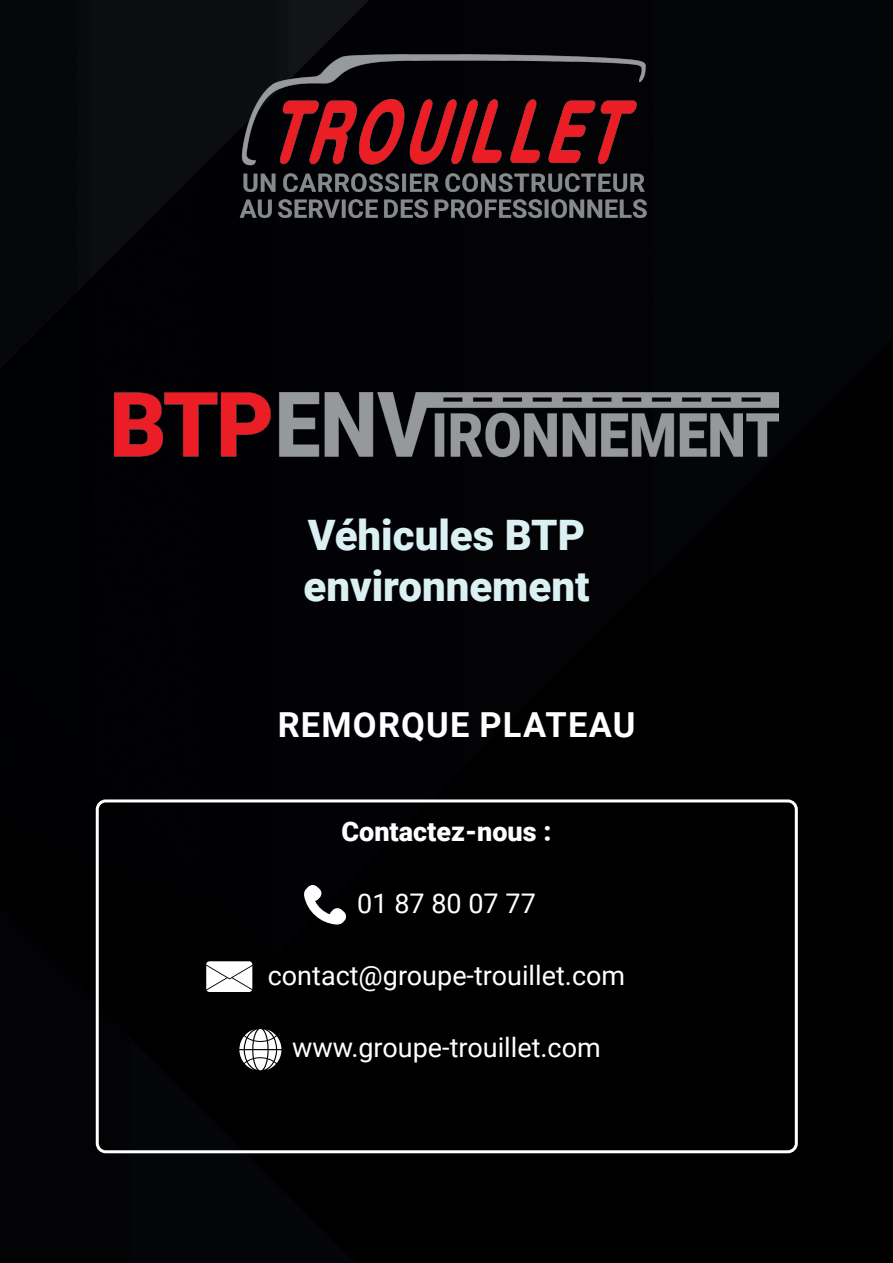
<style>
.page{position:relative;width:893px;height:1263px;background:#010104}
.page>*{position:absolute;margin:0;border:0;box-sizing:border-box;transform-origin:0 0}
.t1{font:900 42px/50.4px "Roboto";color:#daf0f3}
.t2{font:700 34.5px "Roboto";letter-spacing:.035em;color:#fff}
.t3{font:27px "Roboto";color:#fff}
.t4{font:900 27px "Roboto";color:#fff}
</style>
<div class="page">
<div style="left:96px;top:799px;width:702px;height:354px;border:3px solid #fff;border-radius:9px"></div>
<img style="left:114px;top:380px;width:665px;height:100px">
<svg style="left:206px;top:961px;width:46px;height:31px"></svg>
<svg style="left:304px;top:885px;width:43px;height:40px"></svg>
<svg style="left:239px;top:1029px;width:42px;height:41px"></svg>
<img style="left:237px;top:54px;width:419px;height:170px">
<h1 class="t1" style="left:303px;top:509px;width:287px">Véhicules BTP environnement</h1>
<p class="t2" style="left:278px;top:701px;width:359px">REMORQUE PLATEAU</p>
<p class="t4" style="left:341px;top:813px;width:212px">Contactez-nous :</p>
<p class="t3" style="left:357px;top:885px;width:180px">01 87 80 07 77</p>
<p class="t3" style="left:268px;top:957px;width:359px">contact@groupe-trouillet.com</p>
<p class="t3" style="left:292px;top:1029px;width:310px">www.groupe-trouillet.com</p>
</div>
